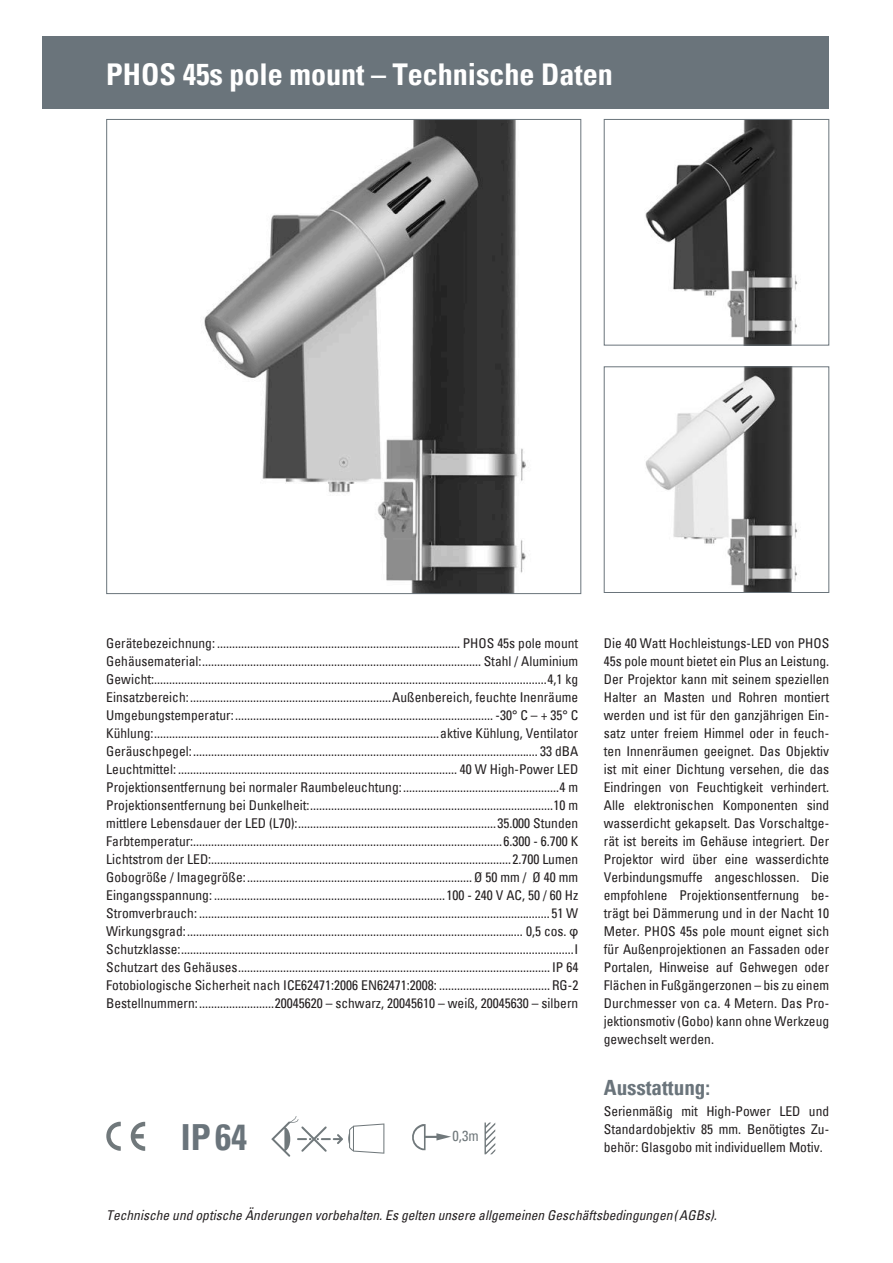
<style>
.page{position:relative;width:893px;height:1263px;background:#fff}
.page>*{position:absolute;margin:0;border:0;box-sizing:border-box;transform-origin:0 0}
.t1{font:700 condensed 36px "Univers";color:#6a747b}
.t2{font:700 condensed 30px "Univers";color:#fff}
.t3{font:700 condensed 21px "Univers";color:#6a747b}
.t4{font:condensed 14.4px "Univers";color:#70787b}
.t5{font:condensed 13.5px/18px "Univers";color:#231f20;text-align:justify}
.t6{font:italic condensed 13.5px "Univers";color:#231f20}
.s1{font-family:"Arial";font-stretch:normal}
</style>
<div class="page">
<div style="left:43px;top:36px;width:786px;height:72px;background:#6a747b"></div>
<img style="left:645px;top:121px;width:153px;height:222px">
<div style="left:604px;top:119px;width:225px;height:226px;border:1px solid #6a747b"></div>
<img style="left:646px;top:368px;width:152px;height:223px">
<div style="left:604px;top:366px;width:225px;height:227px;border:1px solid #6a747b"></div>
<svg style="left:106px;top:1122px;width:39px;height:29px"></svg>
<svg style="left:271px;top:1116px;width:113px;height:41px"></svg>
<svg style="left:412px;top:1124px;width:39px;height:26px"></svg>
<svg style="left:484px;top:1122px;width:11px;height:32px"></svg>
<img style="left:204px;top:121px;width:322px;height:471px">
<h2 class="t2" style="left:106px;top:56px;width:508px">PHOS 45s pole mount – Technische Daten</h2>
<p class="t5" style="left:106px;top:634px;width:473px">Gerätebezeichnung: ................................................................................. PHOS 45s pole mount Gehäusematerial:............................................................................................. Stahl / Aluminium Gewicht:...................................................................................................................................4,1 kg Einsatzbereich:...................................................................Außenbereich, feuchte Inenräume Umgebungstemperatur:...................................................................................... -30° C – + 35° C Kühlung:...............................................................................................aktive Kühlung, Ventilator Geräuschpegel: ................................................................................................................... 33 dBA Leuchtmittel: ............................................................................................. 40 W High-Power LED Projektionsentfernung bei normaler Raumbeleuchtung:....................................................4 m Projektionsentfernung bei Dunkelheit:.................................................................................10 m mittlere Lebensdauer der LED (L70):..................................................................35.000 Stunden Farbtemperatur:.......................................................................................................6.300 - 6.700 K Lichtstrom der LED:....................................................................................................2.700 Lumen Gobogröße / Imagegröße:...........................................................................Ø 50 mm / Ø 40 mm Eingangsspannung: .............................................................................100 - 240 V AC, 50 / 60 Hz Stromverbrauch: .....................................................................................................................51 W Wirkungsgrad: ................................................................................................................ 0,5 cos. <span class="s1">φ </span>Schutzklasse:...................................................................................................................................I Schutzart des Gehäuses........................................................................................................ IP 64<br>Fotobiologische Sicherheit nach ICE62471:2006 EN62471:2008: ..................................... RG-2<br>Bestellnummern:.........................20045620 – schwarz, 20045610 – weiß, 20045630 – silbern</p>
<h1 class="t1" style="left:181px;top:1115px;width:68px">IP 64</h1>
<p class="t4" style="left:452px;top:1127px;width:28px">0,3m</p>
<p class="t5" style="left:604px;top:634px;width:227px">Die 40 Watt Hochleistungs-LED von PHOS 45s pole mount bietet ein Plus an Leistung.<br>Der Projektor kann mit seinem speziellen Halter an Masten und Rohren montiert werden und ist für den ganzjährigen Ein&shy;satz unter freiem Himmel oder in feuch&shy;ten Innenräumen geeignet. Das Objektiv ist mit einer Dichtung versehen, die das Eindringen von Feuchtigkeit verhindert.<br>Alle elektronischen Komponenten sind wasserdicht gekapselt. Das Vorschaltge&shy;rät ist bereits im Gehäuse integriert. Der Projektor wird über eine wasserdichte Verbindungsmuffe angeschlossen. Die empfohlene Projektionsentfernung be&shy;trägt bei Dämmerung und in der Nacht 10<br>Meter. PHOS 45s pole mount eignet sich für Außenprojektionen an Fassaden oder Portalen, Hinweise auf Gehwegen oder Flächen in Fußgängerzonen – bis zu einem Durchmesser von ca. 4 Metern. Das Pro&shy;jektionsmotiv (Gobo) kann ohne Werkzeug gewechselt werden.</p>
<h3 class="t3" style="left:604px;top:1074px;width:108px">Ausstattung:</h3>
<p class="t5" style="left:604px;top:1102px;width:227px">Serienmäßig mit High-Power LED und Standardobjektiv 85 mm. Benötigtes Zu&shy;behör: Glasgobo mit individuellem Motiv.</p>
<p class="t6" style="left:106px;top:1207px;width:612px">Technische und optische Änderungen vorbehalten. Es gelten unsere allgemeinen Geschäftsbedingungen (AGBs).</p>
</div>
